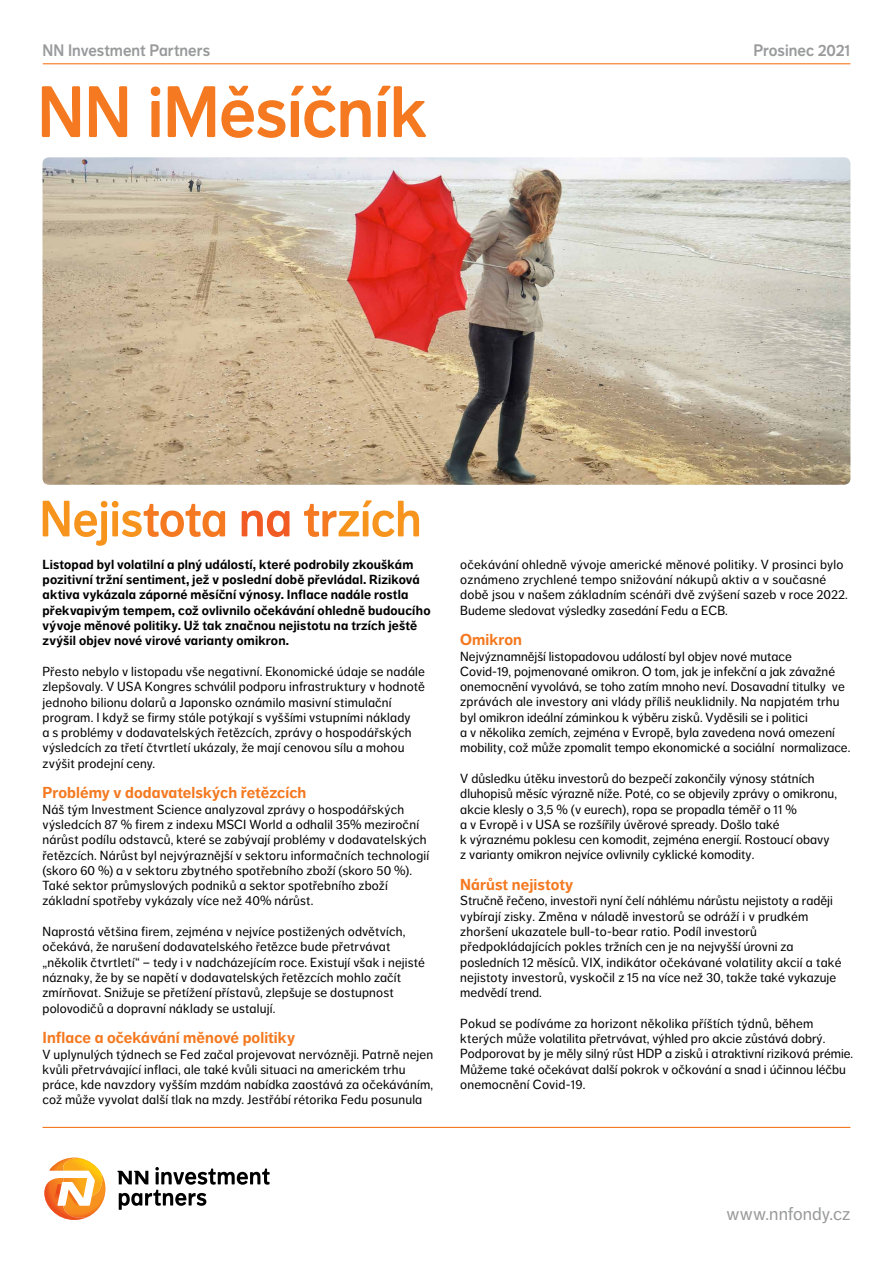
<style>
.page{position:relative;width:893px;height:1263px;background:#fff}
.page>*{position:absolute;margin:0;border:0;box-sizing:border-box;transform-origin:0 0}
.t1{font:72px "NN Dagny Display";letter-spacing:-.01em;color:#f47920}
.t2{font:50.55px "NN Dagny Display";letter-spacing:-.01em;color:#f7941e}
.t3{font:18px "NN Dagny Text";color:#999a9b}
.t4{font:16.5px "NN Dagny Display";letter-spacing:.005em;color:#999a9b}
.t5{font:700 15.75px "NN Dagny Text";letter-spacing:.005em;color:#f47920}
.t6{font:13.05px/15.3px "NN Dagny Text";letter-spacing:.01em;color:#000}
.t7{font:700 13.05px/15.3px "NN Dagny Text";letter-spacing:.01em;color:#000}
.s1{color:#f47920}
.s2{color:#f15a22}
</style>
<div class="page">
<hr style="left:43px;top:1127px;width:807px;height:1px;background:#f47920">
<hr style="left:43px;top:63px;width:807px;height:1px;background:#f47920">
<img style="left:43px;top:157px;width:807px;height:328px">
<svg style="left:117px;top:1167px;width:153px;height:43px"></svg>
<svg style="left:44px;top:1157px;width:61px;height:63px"></svg>
<p class="t4" style="left:43px;top:40px;width:169px">NN Investment Partners</p>
<p class="t4" style="left:753px;top:40px;width:99px">Prosinec 2021</p>
<h1 class="t1" style="left:37px;top:70px;width:391px">NN iMěsíčník</h1>
<h2 class="t2" style="left:39px;top:489px;width:384px">Nejis<span class="s1">tota</span> <span class="s2">na</span> <span class="s1">tr</span>zích</h2>
<p class="t7" style="left:43px;top:557px;width:390px">Listopad byl volatilní a plný událostí, které podrobily zkouškám pozitivní tržní sentiment, jež v poslední době převládal. Riziková aktiva vykázala záporné měsíční výnosy. Inflace nadále rostla překvapivým tempem, což ovlivnilo očekávání ohledně budoucího vývoje měnové politiky. Už tak značnou nejistotu na trzích ještě zvýšil objev nové virové varianty omikron.</p>
<p class="t6" style="left:43px;top:664px;width:384px">Přesto nebylo v listopadu vše negativní. Ekonomické údaje se nadále zlepšovaly. V USA Kongres schválil podporu infrastruktury v hodnotě jednoho bilionu dolarů a Japonsko oznámilo masivní stimulační program. I když se firmy stále potýkají s vyššími vstupními náklady<br>a s problémy v dodavatelských řetězcích, zprávy o hospodářských výsledcích za třetí čtvrtletí ukázaly, že mají cenovou sílu a mohou zvýšit prodejní ceny.</p>
<p class="t5" style="left:43px;top:783px;width:265px">Problémy v dodavatelských řetězcích</p>
<p class="t6" style="left:43px;top:801px;width:388px">Náš tým Investment Science analyzoval zprávy o hospodářských výsledcích 87 % firem z indexu MSCI World a odhalil 35% meziroční nárůst podílu odstavců, které se zabývají problémy v dodavatelských řetězcích. Nárůst byl nejvýraznější v sektoru informačních technologií (skoro 60 %) a v sektoru zbytného spotřebního zboží (skoro 50 %).<br>Také sektor průmyslových podniků a sektor spotřebního zboží základní spotřeby vykázaly více než 40% nárůst.</p>
<p class="t6" style="left:43px;top:924px;width:384px">Naprostá většina firem, zejména v nejvíce postižených odvětvích, očekává, že narušení dodavatelského řetězce bude přetrvávat „několik čtvrtletí“ – tedy i v nadcházejícím roce. Existují však i nejisté náznaky, že by se napětí v dodavatelských řetězcích mohlo začít zmírňovat. Snižuje se přetížení přístavů, zlepšuje se dostupnost polovodičů a dopravní náklady se ustalují.</p>
<p class="t5" style="left:43px;top:1028px;width:254px">Inflace a očekávání měnové politiky</p>
<p class="t6" style="left:43px;top:1046px;width:392px">V uplynulých týdnech se Fed začal projevovat nervózněji. Patrně nejen kvůli přetrvávající inflaci, ale také kvůli situaci na americkém trhu práce, kde navzdory vyšším mzdám nabídka zaostává za očekáváním, což může vyvolat další tlak na mzdy. Jestřábí rétorika Fedu posunula</p>
<p class="t6" style="left:460px;top:557px;width:389px">očekávání ohledně vývoje americké měnové politiky. V prosinci bylo oznámeno zrychlené tempo snižování nákupů aktiv a v současné době jsou v našem základním scénáři dvě zvýšení sazeb v roce 2022.<br>Budeme sledovat výsledky zasedání Fedu a ECB.</p>
<p class="t5" style="left:460px;top:630px;width:63px">Omikron</p>
<p class="t6" style="left:460px;top:648px;width:392px">Nejvýznamnější listopadovou událostí byl objev nové mutace<br>Covid-19, pojmenované omikron. O tom, jak je infekční a jak závažné onemocnění vyvolává, se toho zatím mnoho neví. Dosavadní titulky ve zprávách ale investory ani vlády příliš neuklidnily. Na napjatém trhu byl omikron ideální záminkou k výběru zisků. Vyděsili se i politici<br>a v několika zemích, zejména v Evropě, byla zavedena nová omezení mobility, což může zpomalit tempo ekonomické a sociální normalizace.</p>
<p class="t6" style="left:460px;top:771px;width:378px">V důsledku útěku investorů do bezpečí zakončily výnosy státních dluhopisů měsíc výrazně níže. Poté, co se objevily zprávy o omikronu, akcie klesly o 3,5 % (v eurech), ropa se propadla téměř o 11 %<br>a v Evropě i v USA se rozšířily úvěrové spready. Došlo také<br>k výraznému poklesu cen komodit, zejména energií. Rostoucí obavy z varianty omikron nejvíce ovlivnily cyklické komodity.</p>
<p class="t5" style="left:460px;top:875px;width:115px">Nárůst nejistoty</p>
<p class="t6" style="left:460px;top:893px;width:383px">Stručně řečeno, investoři nyní čelí náhlému nárůstu nejistoty a raději vybírají zisky. Změna v náladě investorů se odráží i v prudkém zhoršení ukazatele bull-to-bear ratio. Podíl investorů předpokládajících pokles tržních cen je na nejvyšší úrovni za posledních 12 měsíců. VIX, indikátor očekávané volatility akcií a také nejistoty investorů, vyskočil z 15 na více než 30, takže také vykazuje medvědí trend.</p>
<p class="t6" style="left:460px;top:1015px;width:394px">Pokud se podíváme za horizont několika příštích týdnů, během kterých může volatilita přetrvávat, výhled pro akcie zůstává dobrý.<br>Podporovat by je měly silný růst HDP a zisků i atraktivní riziková prémie.<br>Můžeme také očekávat další pokrok v očkování a snad i účinnou léčbu onemocnění Covid-19.</p>
<h3 class="t3" style="left:726px;top:1203px;width:126px">www.nnfondy.cz</h3>
</div>
